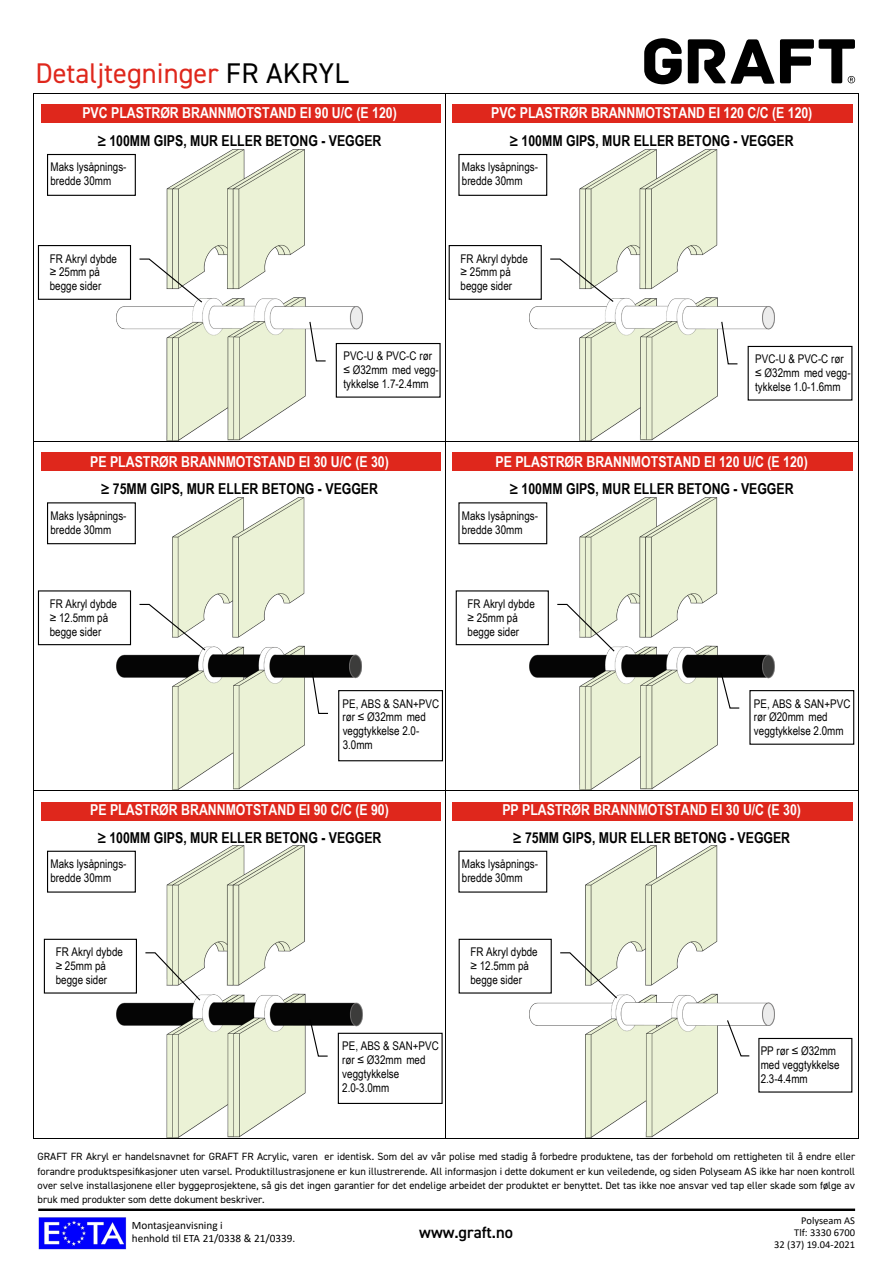
<style>
.page{position:relative;width:893px;height:1263px;background:#fff}
.page>*{position:absolute;margin:0;border:0;box-sizing:border-box;transform-origin:0 0}
.t1{font:28.5px "DIN2014";color:#df271c}
.t2{font:600 16.5px "DIN2014";color:#000}
.t3{font:700 15px "Arial Narrow";color:#fff}
.t4{font:700 15px "Arial Narrow";color:#000}
.t5{font:12px/14px "Arial Narrow";letter-spacing:.005em;color:#000}
.t6{font:11.25px/13.5px "Calibri";color:#000}
.t7{font:10.5px/14.2px "DIN2014";color:#000;text-align:justify}
.t8{font:10.5px/12px "Calibri";color:#000;text-align:right}
.s1{color:#000}
</style>
<div class="page">
<div style="left:452px;top:802px;width:400px;height:18px;background:#df271c"></div>
<div style="left:41px;top:802px;width:400px;height:18px;background:#df271c"></div>
<div style="left:41px;top:452px;width:400px;height:19px;background:#df271c"></div>
<div style="left:452px;top:452px;width:400px;height:19px;background:#df271c"></div>
<div style="left:452px;top:104px;width:400px;height:19px;background:#df271c"></div>
<div style="left:41px;top:104px;width:400px;height:19px;background:#df271c"></div>
<svg style="left:644px;top:38px;width:38px;height:46px"></svg>
<svg style="left:688px;top:39px;width:167px;height:45px"></svg>
<hr style="left:38px;top:1208px;width:817px;height:3px;background:#000">
<img style="left:38px;top:1217px;width:89px;height:33px">
<hr style="left:34px;top:93px;width:411px;height:1px;background:#000">
<hr style="left:446px;top:93px;width:412px;height:1px;background:#000">
<hr style="left:34px;top:94px;width:1px;height:348px;background:#000">
<hr style="left:445px;top:94px;width:1px;height:348px;background:#000">
<hr style="left:858px;top:94px;width:1px;height:348px;background:#000">
<hr style="left:34px;top:442px;width:411px;height:1px;background:#000">
<hr style="left:446px;top:442px;width:412px;height:1px;background:#000">
<hr style="left:34px;top:442px;width:1px;height:348px;background:#000">
<hr style="left:445px;top:442px;width:1px;height:348px;background:#000">
<hr style="left:858px;top:442px;width:1px;height:348px;background:#000">
<hr style="left:34px;top:790px;width:411px;height:1px;background:#000">
<hr style="left:446px;top:790px;width:412px;height:1px;background:#000">
<hr style="left:34px;top:791px;width:1px;height:347px;background:#000">
<hr style="left:34px;top:1138px;width:411px;height:1px;background:#000">
<hr style="left:445px;top:791px;width:1px;height:347px;background:#000">
<hr style="left:446px;top:1138px;width:412px;height:1px;background:#000">
<hr style="left:858px;top:791px;width:1px;height:347px;background:#000">
<img style="left:117px;top:149px;width:245px;height:292px">
<img style="left:529px;top:149px;width:245px;height:292px">
<img style="left:117px;top:497px;width:245px;height:292px">
<img style="left:529px;top:497px;width:245px;height:292px">
<img style="left:117px;top:846px;width:245px;height:291px">
<img style="left:529px;top:846px;width:245px;height:291px">
<div style="left:336px;top:343px;width:105px;height:55px;background:#fff;border:1px solid #000"></div>
<svg style="left:309px;top:321px;width:18px;height:41px"></svg>
<div style="left:38px;top:245px;width:93px;height:55px;background:#fff;border:1px solid #000"></div>
<svg style="left:138px;top:258px;width:65px;height:46px"></svg>
<div style="left:47px;top:154px;width:89px;height:42px;background:#fff;border:1px solid #000"></div>
<div style="left:748px;top:346px;width:104px;height:55px;background:#fff;border:1px solid #000"></div>
<svg style="left:720px;top:321px;width:19px;height:44px"></svg>
<div style="left:449px;top:245px;width:93px;height:55px;background:#fff;border:1px solid #000"></div>
<svg style="left:549px;top:258px;width:66px;height:45px"></svg>
<div style="left:458px;top:154px;width:89px;height:42px;background:#fff;border:1px solid #000"></div>
<div style="left:338px;top:690px;width:105px;height:71px;background:#fff;border:1px solid #000"></div>
<svg style="left:311px;top:670px;width:18px;height:44px"></svg>
<div style="left:38px;top:590px;width:93px;height:55px;background:#fff;border:1px solid #000"></div>
<svg style="left:138px;top:603px;width:69px;height:49px"></svg>
<div style="left:48px;top:503px;width:87px;height:41px;background:#fff"></div>
<div style="left:47px;top:502px;width:89px;height:42px;border:1px solid #000"></div>
<div style="left:749px;top:690px;width:105px;height:55px;background:#fff;border:1px solid #000"></div>
<svg style="left:720px;top:671px;width:20px;height:38px"></svg>
<div style="left:456px;top:590px;width:93px;height:55px;background:#fff;border:1px solid #000"></div>
<svg style="left:556px;top:603px;width:60px;height:50px"></svg>
<div style="left:459px;top:503px;width:88px;height:41px;background:#fff"></div>
<div style="left:458px;top:502px;width:89px;height:42px;border:1px solid #000"></div>
<div style="left:338px;top:1033px;width:105px;height:71px;background:#fff;border:1px solid #000"></div>
<svg style="left:309px;top:1018px;width:20px;height:39px"></svg>
<div style="left:44px;top:939px;width:92px;height:54px;background:#fff"></div>
<div style="left:44px;top:939px;width:93px;height:54px;border:1px solid #000"></div>
<svg style="left:144px;top:952px;width:57px;height:50px"></svg>
<div style="left:47px;top:851px;width:89px;height:42px;background:#fff;border:1px solid #000"></div>
<div style="left:758px;top:1038px;width:94px;height:54px;background:#fff;border:1px solid #000"></div>
<svg style="left:726px;top:1019px;width:24px;height:38px"></svg>
<div style="left:459px;top:939px;width:92px;height:54px;background:#fff"></div>
<div style="left:459px;top:939px;width:93px;height:54px;border:1px solid #000"></div>
<svg style="left:559px;top:952px;width:59px;height:47px"></svg>
<div style="left:458px;top:851px;width:89px;height:42px;background:#fff;border:1px solid #000"></div>
<h1 class="t1" style="left:36px;top:55px;width:315px">Detaljtegninger <span class="s1">FR AKRYL</span></h1>
<p class="t3" style="left:82px;top:102px;width:316px">PVC PLASTRØR BRANNMOTSTAND EI 90 U/C (E 120)</p>
<p class="t4" style="left:98px;top:129px;width:285px">≥ 100MM GIPS, MUR ELLER BETONG - VEGGER</p>
<p class="t5" style="left:50px;top:160px;width:78px">Maks lysåpnings&shy;bredde 30mm</p>
<p class="t3" style="left:491px;top:102px;width:323px">PVC PLASTRØR BRANNMOTSTAND EI 120 C/C (E 120)</p>
<p class="t4" style="left:510px;top:129px;width:285px">≥ 100MM GIPS, MUR ELLER BETONG - VEGGER</p>
<p class="t5" style="left:462px;top:160px;width:78px">Maks lysåpnings&shy;bredde 30mm</p>
<p class="t5" style="left:50px;top:251px;width:69px">FR Akryl dybde ≥ 25mm på begge sider</p>
<p class="t5" style="left:461px;top:251px;width:69px">FR Akryl dybde ≥ 25mm på begge sider</p>
<p class="t5" style="left:343px;top:349px;width:97px">PVC-U &amp; PVC-C rør ≤ Ø32mm med vegg&shy;tykkelse 1.7-2.4mm</p>
<p class="t5" style="left:755px;top:352px;width:97px">PVC-U &amp; PVC-C rør ≤ Ø32mm med vegg&shy;tykkelse 1.0-1.6mm</p>
<p class="t3" style="left:90px;top:450px;width:300px">PE PLASTRØR BRANNMOTSTAND EI 30 U/C (E 30)</p>
<p class="t4" style="left:101px;top:478px;width:278px">≥ 75MM GIPS, MUR ELLER BETONG - VEGGER</p>
<p class="t5" style="left:50px;top:508px;width:78px">Maks lysåpnings&shy;bredde 30mm</p>
<p class="t3" style="left:496px;top:450px;width:314px">PE PLASTRØR BRANNMOTSTAND EI 120 U/C (E 120)</p>
<p class="t4" style="left:510px;top:478px;width:285px">≥ 100MM GIPS, MUR ELLER BETONG - VEGGER</p>
<p class="t5" style="left:462px;top:508px;width:78px">Maks lysåpnings&shy;bredde 30mm</p>
<p class="t5" style="left:50px;top:596px;width:69px">FR Akryl dybde ≥ 12.5mm på begge sider</p>
<p class="t5" style="left:468px;top:596px;width:69px">FR Akryl dybde ≥ 25mm på begge sider</p>
<p class="t5" style="left:343px;top:696px;width:98px">PE, ABS &amp; SAN+PVC rør ≤ Ø32mm med veggtykkelse 2.0-<br>3.0mm</p>
<p class="t3" style="left:90px;top:798px;width:300px">PE PLASTRØR BRANNMOTSTAND EI 90 C/C (E 90)</p>
<p class="t4" style="left:98px;top:826px;width:285px">≥ 100MM GIPS, MUR ELLER BETONG - VEGGER</p>
<p class="t5" style="left:50px;top:856px;width:78px">Maks lysåpnings&shy;bredde 30mm</p>
<p class="t5" style="left:754px;top:696px;width:98px">PE, ABS &amp; SAN+PVC rør Ø20mm med veggtykkelse 2.0mm</p>
<p class="t3" style="left:502px;top:798px;width:300px">PP PLASTRØR BRANNMOTSTAND EI 30 U/C (E 30)</p>
<p class="t4" style="left:513px;top:826px;width:278px">≥ 75MM GIPS, MUR ELLER BETONG - VEGGER</p>
<p class="t5" style="left:462px;top:856px;width:78px">Maks lysåpnings&shy;bredde 30mm</p>
<p class="t5" style="left:56px;top:944px;width:69px">FR Akryl dybde ≥ 25mm på begge sider</p>
<p class="t5" style="left:342px;top:1039px;width:98px">PE, ABS &amp; SAN+PVC rør ≤ Ø32mm med veggtykkelse<br>2.0-3.0mm</p>
<p class="t5" style="left:470px;top:944px;width:69px">FR Akryl dybde ≥ 12.5mm på begge sider</p>
<p class="t5" style="left:761px;top:1044px;width:80px">PP rør ≤ Ø32mm med veggtykkelse<br>2.3-4.4mm</p>
<p class="t7" style="left:38px;top:1149px;width:819px">GRAFT FR Akryl er handelsnavnet for GRAFT FR Acrylic, varen er identisk. Som del av vår polise med stadig å forbedre produktene, tas der forbehold om rettigheten til å endre eller forandre produktspesifikasjoner uten varsel. Produktillustrasjonene er kun illustrerende. All informasjon i dette dokument er kun veiledende, og siden Polyseam AS ikke har noen kontroll over selve installasjonene eller byggeprosjektene, så gis det ingen garantier for det endelige arbeidet der produktet er benyttet. Det tas ikke noe ansvar ved tap eller skade som følge av bruk med produkter som dette dokument beskriver.</p>
<p class="t8" style="left:774px;top:1214px;width:82px">Polyseam AS<br>Tlf: 3330 6700<br>32 (37) 19.04-2021</p>
<p class="t6" style="left:132px;top:1218px;width:165px">Montasjeanvisning i<br>henhold til ETA 21/0338 &amp; 21/0339.</p>
<h2 class="t2" style="left:419px;top:1221px;width:95px">www.graft.no</h2>
</div>
